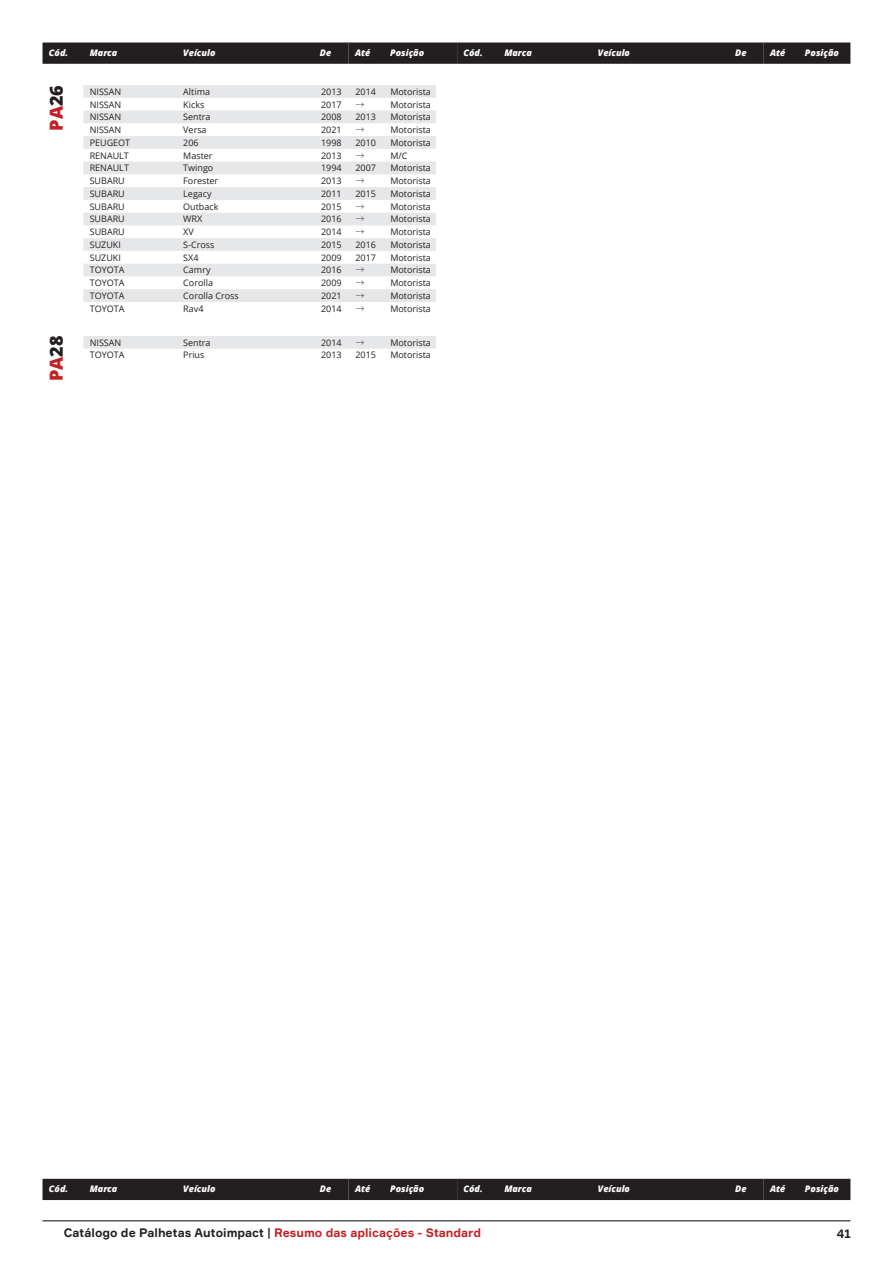
<style>
.page{position:relative;width:893px;height:1263px;background:#fff}
.page>*{position:absolute;margin:0;border:0;box-sizing:border-box;transform-origin:0 0}
.t1{font:800 18px "Open Sans";color:#c32025}
.t2{font:700 12px "Formular";color:#231f20}
.t3{font:9px "Open Sans";color:#231f20}
.t4{font:italic 800 9px "Open Sans";color:#fff}
.t5{font:9px "Koz Min Pr 6 N";color:#231f20}
.s1{color:#231f20}
.s2{color:#c32025}
</style>
<div class="page">
<hr style="left:43px;top:1220px;width:807px;height:1px;background:#231f20">
<div style="left:43px;top:1179px;width:807px;height:21px;background:#231f20"></div>
<div style="left:43px;top:43px;width:807px;height:21px;background:#231f20"></div>
<svg style="left:83px;top:85px;width:353px;height:264px"></svg>
<p class="t4" style="left:49px;top:49px;width:21px">Cód.</p>
<p class="t4" style="left:90px;top:49px;width:29px">Marca</p>
<p class="t4" style="left:183px;top:49px;width:34px">Veículo</p>
<p class="t4" style="left:320px;top:49px;width:13px">De</p>
<p class="t4" style="left:355px;top:49px;width:17px">Até</p>
<p class="t4" style="left:390px;top:49px;width:35px">Posição</p>
<p class="t4" style="left:463px;top:49px;width:21px">Cód.</p>
<p class="t4" style="left:504px;top:49px;width:29px">Marca</p>
<p class="t4" style="left:598px;top:49px;width:34px">Veículo</p>
<p class="t4" style="left:735px;top:49px;width:13px">De</p>
<p class="t4" style="left:770px;top:49px;width:17px">Até</p>
<p class="t4" style="left:805px;top:49px;width:35px">Posição</p>
<p class="t3" style="left:90px;top:88px;width:33px">NISSAN</p>
<p class="t3" style="left:183px;top:88px;width:28px">Altima</p>
<p class="t3" style="left:321px;top:88px;width:22px">2013</p>
<p class="t3" style="left:355px;top:88px;width:22px">2014</p>
<p class="t3" style="left:390px;top:88px;width:42px">Motorista</p>
<p class="t3" style="left:90px;top:101px;width:33px">NISSAN</p>
<p class="t3" style="left:183px;top:101px;width:23px">Kicks</p>
<p class="t3" style="left:321px;top:101px;width:22px">2017</p>
<p class="t5" style="left:355px;top:99px;width:10px">→</p>
<p class="t3" style="left:390px;top:101px;width:42px">Motorista</p>
<p class="t3" style="left:90px;top:113px;width:33px">NISSAN</p>
<p class="t3" style="left:183px;top:113px;width:29px">Sentra</p>
<p class="t3" style="left:321px;top:113px;width:22px">2008</p>
<p class="t3" style="left:355px;top:113px;width:22px">2013</p>
<p class="t3" style="left:390px;top:113px;width:42px">Motorista</p>
<p class="t3" style="left:90px;top:126px;width:33px">NISSAN</p>
<p class="t3" style="left:183px;top:126px;width:25px">Versa</p>
<p class="t3" style="left:321px;top:126px;width:22px">2021</p>
<p class="t5" style="left:355px;top:125px;width:10px">→</p>
<p class="t3" style="left:390px;top:126px;width:42px">Motorista</p>
<p class="t3" style="left:90px;top:139px;width:42px">PEUGEOT</p>
<p class="t3" style="left:183px;top:139px;width:17px">206</p>
<p class="t3" style="left:321px;top:139px;width:22px">1998</p>
<p class="t3" style="left:355px;top:139px;width:22px">2010</p>
<p class="t3" style="left:390px;top:139px;width:42px">Motorista</p>
<p class="t3" style="left:90px;top:152px;width:41px">RENAULT</p>
<p class="t3" style="left:183px;top:152px;width:31px">Master</p>
<p class="t3" style="left:321px;top:152px;width:22px">2013</p>
<p class="t5" style="left:355px;top:150px;width:10px">→</p>
<p class="t3" style="left:390px;top:152px;width:19px">M/C</p>
<p class="t3" style="left:90px;top:164px;width:41px">RENAULT</p>
<p class="t3" style="left:183px;top:164px;width:32px">Twingo</p>
<p class="t3" style="left:321px;top:164px;width:22px">1994</p>
<p class="t3" style="left:355px;top:164px;width:22px">2007</p>
<p class="t3" style="left:390px;top:164px;width:42px">Motorista</p>
<p class="t3" style="left:90px;top:177px;width:37px">SUBARU</p>
<p class="t3" style="left:183px;top:177px;width:36px">Forester</p>
<p class="t3" style="left:321px;top:177px;width:22px">2013</p>
<p class="t5" style="left:355px;top:176px;width:10px">→</p>
<p class="t3" style="left:390px;top:177px;width:42px">Motorista</p>
<p class="t3" style="left:90px;top:190px;width:37px">SUBARU</p>
<p class="t3" style="left:183px;top:190px;width:30px">Legacy</p>
<p class="t3" style="left:321px;top:190px;width:22px">2011</p>
<p class="t3" style="left:355px;top:190px;width:22px">2015</p>
<p class="t3" style="left:390px;top:190px;width:42px">Motorista</p>
<p class="t3" style="left:90px;top:203px;width:37px">SUBARU</p>
<p class="t3" style="left:183px;top:203px;width:37px">Outback</p>
<p class="t3" style="left:321px;top:203px;width:22px">2015</p>
<p class="t5" style="left:355px;top:201px;width:10px">→</p>
<p class="t3" style="left:390px;top:203px;width:42px">Motorista</p>
<p class="t3" style="left:90px;top:215px;width:37px">SUBARU</p>
<p class="t3" style="left:183px;top:215px;width:21px">WRX</p>
<p class="t3" style="left:321px;top:215px;width:22px">2016</p>
<p class="t5" style="left:355px;top:214px;width:10px">→</p>
<p class="t3" style="left:390px;top:215px;width:42px">Motorista</p>
<p class="t3" style="left:90px;top:228px;width:37px">SUBARU</p>
<p class="t3" style="left:183px;top:228px;width:12px">XV</p>
<p class="t3" style="left:321px;top:228px;width:22px">2014</p>
<p class="t5" style="left:355px;top:227px;width:10px">→</p>
<p class="t3" style="left:390px;top:228px;width:42px">Motorista</p>
<p class="t3" style="left:90px;top:241px;width:33px">SUZUKI</p>
<p class="t3" style="left:183px;top:241px;width:33px">S-Cross</p>
<p class="t3" style="left:321px;top:241px;width:22px">2015</p>
<p class="t3" style="left:355px;top:241px;width:22px">2016</p>
<p class="t3" style="left:390px;top:241px;width:42px">Motorista</p>
<p class="t3" style="left:90px;top:254px;width:33px">SUZUKI</p>
<p class="t3" style="left:183px;top:254px;width:17px">SX4</p>
<p class="t3" style="left:321px;top:254px;width:22px">2009</p>
<p class="t3" style="left:355px;top:254px;width:22px">2017</p>
<p class="t3" style="left:390px;top:254px;width:42px">Motorista</p>
<p class="t3" style="left:90px;top:267px;width:36px">TOYOTA</p>
<p class="t3" style="left:183px;top:267px;width:29px">Camry</p>
<p class="t3" style="left:321px;top:267px;width:22px">2016</p>
<p class="t5" style="left:355px;top:265px;width:10px">→</p>
<p class="t3" style="left:390px;top:267px;width:42px">Motorista</p>
<p class="t3" style="left:90px;top:279px;width:36px">TOYOTA</p>
<p class="t3" style="left:183px;top:279px;width:31px">Corolla</p>
<p class="t3" style="left:321px;top:279px;width:22px">2009</p>
<p class="t5" style="left:355px;top:278px;width:10px">→</p>
<p class="t3" style="left:390px;top:279px;width:42px">Motorista</p>
<p class="t3" style="left:90px;top:292px;width:36px">TOYOTA</p>
<p class="t3" style="left:183px;top:292px;width:57px">Corolla Cross</p>
<p class="t3" style="left:321px;top:292px;width:22px">2021</p>
<p class="t5" style="left:355px;top:291px;width:10px">→</p>
<p class="t3" style="left:390px;top:292px;width:42px">Motorista</p>
<p class="t3" style="left:90px;top:305px;width:36px">TOYOTA</p>
<p class="t3" style="left:183px;top:305px;width:22px">Rav4</p>
<p class="t3" style="left:321px;top:305px;width:22px">2014</p>
<p class="t5" style="left:355px;top:303px;width:10px">→</p>
<p class="t3" style="left:390px;top:305px;width:42px">Motorista</p>
<p class="t3" style="left:90px;top:339px;width:33px">NISSAN</p>
<p class="t3" style="left:183px;top:339px;width:29px">Sentra</p>
<p class="t3" style="left:321px;top:339px;width:22px">2014</p>
<p class="t5" style="left:355px;top:337px;width:10px">→</p>
<p class="t3" style="left:390px;top:339px;width:42px">Motorista</p>
<p class="t3" style="left:90px;top:352px;width:36px">TOYOTA</p>
<p class="t3" style="left:183px;top:352px;width:23px">Prius</p>
<p class="t3" style="left:321px;top:352px;width:22px">2013</p>
<p class="t3" style="left:355px;top:352px;width:22px">2015</p>
<p class="t3" style="left:390px;top:352px;width:42px">Motorista</p>
<h1 class="t1" style="left:49px;top:131px;width:47px;rotate:-90deg">PA<span class="s1">26</span></h1>
<h1 class="t1" style="left:49px;top:381px;width:47px;rotate:-90deg">PA<span class="s1">28</span></h1>
<p class="t4" style="left:49px;top:1185px;width:21px">Cód.</p>
<p class="t4" style="left:90px;top:1185px;width:29px">Marca</p>
<p class="t4" style="left:183px;top:1185px;width:34px">Veículo</p>
<p class="t4" style="left:320px;top:1185px;width:13px">De</p>
<p class="t4" style="left:355px;top:1185px;width:17px">Até</p>
<p class="t4" style="left:390px;top:1185px;width:35px">Posição</p>
<p class="t4" style="left:463px;top:1185px;width:21px">Cód.</p>
<p class="t4" style="left:504px;top:1185px;width:29px">Marca</p>
<p class="t4" style="left:598px;top:1185px;width:34px">Veículo</p>
<p class="t4" style="left:735px;top:1185px;width:13px">De</p>
<p class="t4" style="left:770px;top:1185px;width:17px">Até</p>
<p class="t4" style="left:805px;top:1185px;width:35px">Posição</p>
<h2 class="t2" style="left:64px;top:1228px;width:419px">Catálogo de Palhetas Autoimpact | <span class="s2">Resumo das aplicações - Standard</span></h2>
<h2 class="t2" style="left:837px;top:1228px;width:15px">41</h2>
</div>
